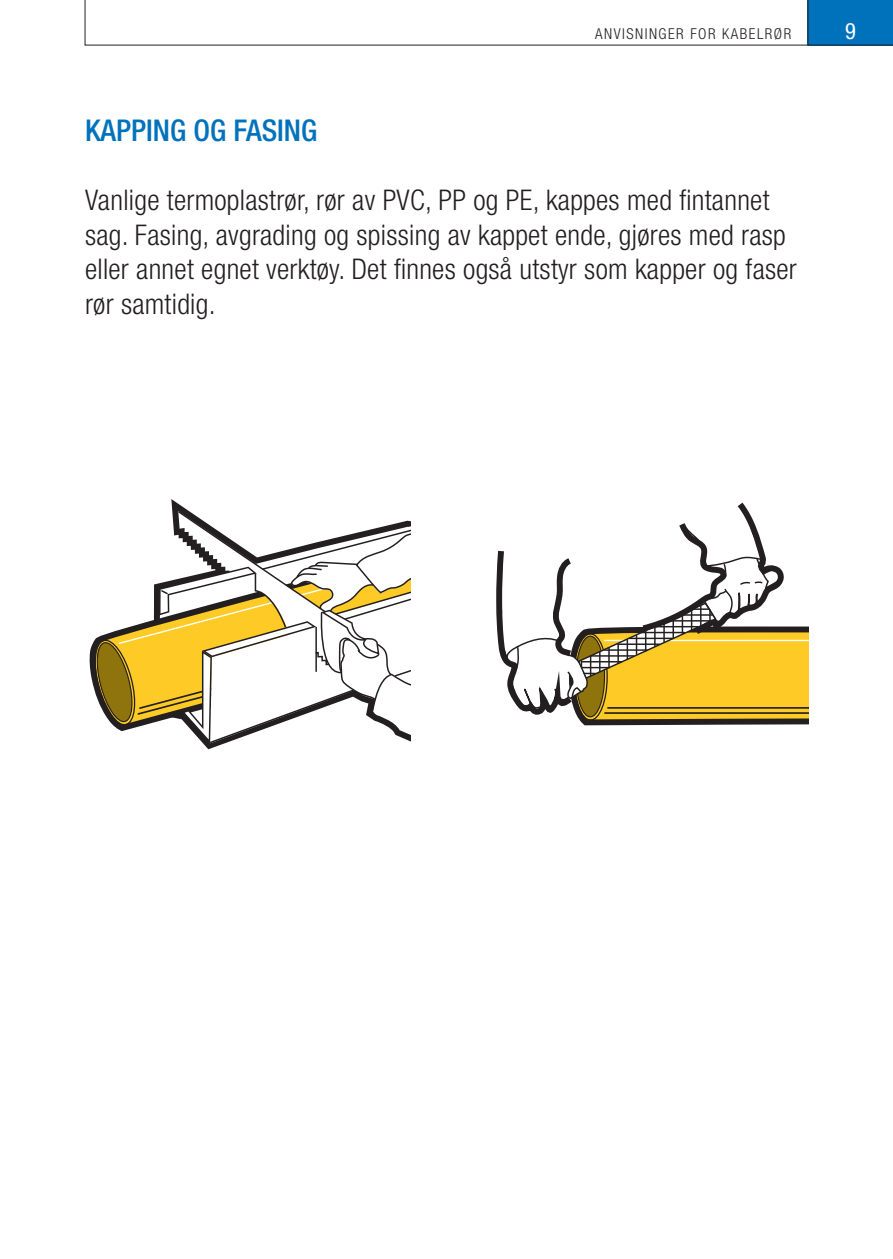
<style>
.page{position:relative;width:893px;height:1259px;background:#fff}
.page>*{position:absolute;margin:0;border:0;box-sizing:border-box;transform-origin:0 0}
.t1{font:500 condensed 30px "Helvetica Neue LT Std";color:#0072bc}
.t2{font:300 condensed 28.5px/34.5px "Helvetica Neue LT Std";letter-spacing:.01em;color:#231f20}
.t3{font:condensed 22.5px "Helvetica Neue LT Std";color:#fff}
.t4{font:300 condensed 15px "Helvetica Neue LT Std";letter-spacing:.1em;color:#231f20}
</style>
<div class="page">
<svg style="left:91px;top:510px;width:320px;height:234px"></svg>
<svg style="left:496px;top:502px;width:312px;height:223px"></svg>
<svg style="left:85px;top:0;width:808px;height:45px"></svg>
<p class="t1" style="left:85px;top:113px;width:234px">KAPPING OG FASING</p>
<p class="t4" style="left:595px;top:25px;width:198px">ANVISNINGER FOR KABELRØR</p>
<p class="t3" style="left:845px;top:18px;width:12px">9</p>
<p class="t2" style="left:85px;top:183px;width:713px">Vanlige termoplastrør, rør av PVC, PP og PE, kappes med fintannet sag. Fasing, avgrading og spissing av kappet ende, gjøres med rasp eller annet egnet verktøy. Det finnes også utstyr som kapper og faser rør samtidig.</p>
</div>
